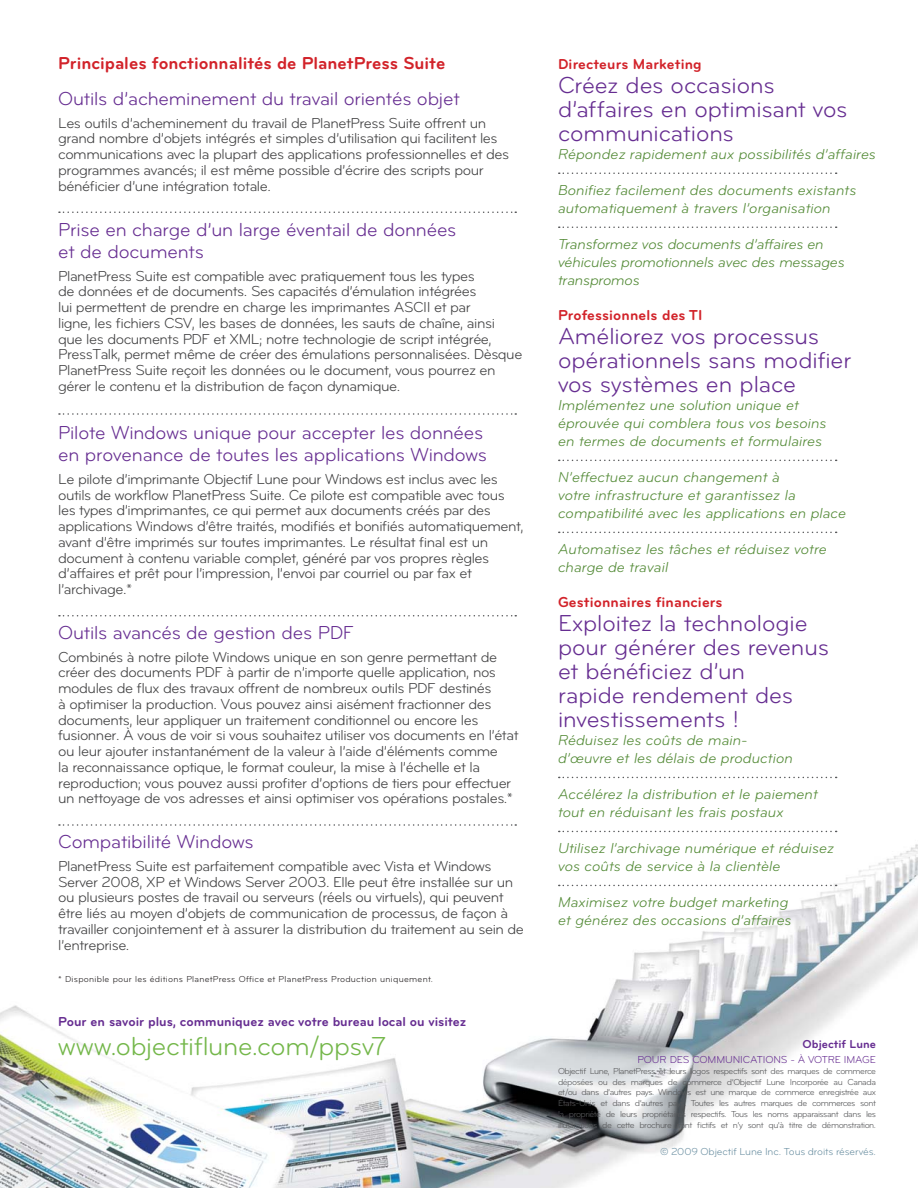
<style>
.page{position:relative;width:918px;height:1188px;background:#fff}
.page>*{position:absolute;margin:0;border:0;box-sizing:border-box;transform-origin:0 0}
.t1{font:27px "Bryant Pro";letter-spacing:-.015em;color:#74b74a}
.t2{font:24px/24px "Bryant Pro";color:#662d91}
.t3{font:19.5px/22.5px "Bryant Pro";letter-spacing:-.01em;color:#662d91}
.t4{font:700 18px "Bryant Pro";color:#d2232a}
.t5{font:15px/15.8px "Bryant Pro";letter-spacing:-.03em;color:#404041}
.t6{font:italic 15px/18px "Bryant Pro";color:#538a36}
.t7{font:700 15px "Bryant Pro";letter-spacing:.01em;color:#d2232a}
.t8{font:700 13.5px "Bryant Pro";color:#662d91}
.t9{font:700 12px "Bryant Pro";color:#662d91}
.t10{font:10.5px "Bryant Pro";letter-spacing:-.01em;color:#6d91a3}
.t11{font:10.5px "Bryant Pro";letter-spacing:-.01em;color:#662d91}
.t12{font:9px/10.8px "Bryant Pro";letter-spacing:-.05em;color:#58595b;text-align:justify}
.t13{font:9px "Bryant Pro";letter-spacing:.03em;color:#231f20}
</style>
<div class="page">
<img style="left:0;top:830px;width:918px;height:358px">
<svg style="left:559px;top:172px;width:278px;height:2px"></svg>
<svg style="left:559px;top:226px;width:278px;height:2px"></svg>
<svg style="left:559px;top:460px;width:278px;height:1px"></svg>
<svg style="left:559px;top:532px;width:278px;height:1px"></svg>
<svg style="left:559px;top:777px;width:278px;height:1px"></svg>
<svg style="left:559px;top:831px;width:278px;height:1px"></svg>
<svg style="left:559px;top:885px;width:278px;height:1px"></svg>
<svg style="left:59px;top:212px;width:457px;height:1px"></svg>
<svg style="left:59px;top:413px;width:457px;height:2px"></svg>
<svg style="left:59px;top:615px;width:457px;height:2px"></svg>
<svg style="left:59px;top:824px;width:457px;height:2px"></svg>
<p class="t4" style="left:58px;top:56px;width:389px">Principales fonctionnalités de PlanetPress Suite</p>
<h3 class="t3" style="left:58px;top:89px;width:403px">Outils d’acheminement du travail orientés objet</h3>
<p class="t5" style="left:58px;top:116px;width:452px">Les outils d’acheminement du travail de PlanetPress Suite offrent un grand nombre d’objets intégrés et simples d’utilisation qui facilitent les communications avec la plupart des applications professionnelles et des programmes avancés; il est même possible d’écrire des scripts pour bénéficier d’une intégration totale.</p>
<h3 class="t3" style="left:58px;top:219px;width:400px">Prise en charge d’un large éventail de données et de documents</h3>
<p class="t5" style="left:58px;top:269px;width:466px">PlanetPress Suite est compatible avec pratiquement tous les types<br>de données et de documents. Ses capacités d’émulation intégrées<br>lui permettent de prendre en charge les imprimantes ASCII et par<br>ligne, les fichiers CSV, les bases de données, les sauts de chaîne, ainsi que les documents PDF et XML; notre technologie de script intégrée, PressTalk, permet même de créer des émulations personnalisées. Dèsque PlanetPress Suite reçoit les données ou le document, vous pourrez en gérer le contenu et la distribution de façon dynamique.</p>
<h3 class="t3" style="left:58px;top:422px;width:430px">Pilote Windows unique pour accepter les données en provenance de toutes les applications Windows</h3>
<p class="t5" style="left:58px;top:472px;width:467px">Le pilote d’imprimante Objectif Lune pour Windows est inclus avec les outils de workflow PlanetPress Suite. Ce pilote est compatible avec tous les types d’imprimantes, ce qui permet aux documents créés par des applications Windows d’être traités, modifiés et bonifiés automatiquement, avant d’être imprimés sur toutes imprimantes. Le résultat final est un document à contenu variable complet, généré par vos propres règles d’affaires et prêt pour l’impression, l’envoi par courriel ou par fax et l’archivage.*</p>
<h3 class="t3" style="left:58px;top:623px;width:297px">Outils avancés de gestion des PDF</h3>
<p class="t5" style="left:58px;top:650px;width:462px">Combinés à notre pilote Windows unique en son genre permettant de créer des documents PDF à partir de n’importe quelle application, nos modules de flux des travaux offrent de nombreux outils PDF destinés<br>à optimiser la production. Vous pouvez ainsi aisément fractionner des documents, leur appliquer un traitement conditionnel ou encore les fusionner. À vous de voir si vous souhaitez utiliser vos documents en l’état ou leur ajouter instantanément de la valeur à l’aide d’éléments comme<br>la reconnaissance optique, le format couleur, la mise à l’échelle et la reproduction; vous pouvez aussi profiter d’options de tiers pour effectuer un nettoyage de vos adresses et ainsi optimiser vos opérations postales.*</p>
<h3 class="t3" style="left:58px;top:832px;width:197px">Compatibilité Windows</h3>
<p class="t5" style="left:58px;top:859px;width:467px">PlanetPress Suite est parfaitement compatible avec Vista et Windows Server 2008, XP et Windows Server 2003. Elle peut être installée sur un ou plusieurs postes de travail ou serveurs (réels ou virtuels), qui peuvent être liés au moyen d’objets de communication de processus, de façon à travailler conjointement et à assurer la distribution du traitement au sein de l’entreprise.</p>
<p class="t13" style="left:58px;top:976px;width:376px">* Disponible pour les éditions PlanetPress Office et PlanetPress Production uniquement.</p>
<p class="t8" style="left:58px;top:1016px;width:410px">Pour en savoir plus, communiquez avec votre bureau local ou visitez</p>
<h1 class="t1" style="left:58px;top:1036px;width:329px">www.objectiflune.com/ppsv7</h1>
<p class="t7" style="left:558px;top:58px;width:145px">Directeurs Marketing</p>
<h2 class="t2" style="left:558px;top:75px;width:291px">Créez des occasions d’affaires en optimisant vos communications</h2>
<p class="t6" style="left:558px;top:146px;width:320px">Répondez rapidement aux possibilités d’affaires</p>
<p class="t6" style="left:558px;top:182px;width:300px">Bonifiez facilement des documents existants automatiquement à travers l’organisation</p>
<p class="t6" style="left:558px;top:236px;width:288px">Transformez vos documents d’affaires en véhicules promotionnels avec des messages transpromos</p>
<p class="t7" style="left:558px;top:309px;width:146px">Professionnels des TI</p>
<h2 class="t2" style="left:558px;top:326px;width:295px">Améliorez vos processus opérationnels sans modifier vos systèmes en place</h2>
<p class="t6" style="left:558px;top:397px;width:270px">Implémentez une solution unique et éprouvée qui comblera tous vos besoins en termes de documents et formulaires</p>
<p class="t6" style="left:558px;top:469px;width:290px">N’effectuez aucun changement à<br>votre infrastructure et garantissez la compatibilité avec les applications en place</p>
<p class="t6" style="left:558px;top:541px;width:270px">Automatisez les tâches et réduisez votre charge de travail</p>
<p class="t7" style="left:558px;top:596px;width:166px">Gestionnaires financiers</p>
<h2 class="t2" style="left:558px;top:613px;width:273px">Exploitez la technologie pour générer des revenus et bénéficiez d’un<br>rapide rendement des investissements !</h2>
<p class="t6" style="left:558px;top:732px;width:236px">Réduisez les coûts de main&shy;d’œuvre et les délais de production</p>
<p class="t6" style="left:558px;top:786px;width:261px">Accélérez la distribution et le paiement tout en réduisant les frais postaux</p>
<p class="t6" style="left:558px;top:840px;width:278px">Utilisez l’archivage numérique et réduisez vos coûts de service à la clientèle</p>
<p class="t6" style="left:558px;top:894px;width:235px">Maximisez votre budget marketing et générez des occasions d’affaires</p>
<p class="t9" style="left:803px;top:1039px;width:75px">Objectif Lune</p>
<p class="t11" style="left:637px;top:1056px;width:240px">POUR DES COMMUNICATIONS - À VOTRE IMAGE</p>
<p class="t12" style="left:558px;top:1066px;width:320px">Objectif Lune, PlanetPress et leurs logos respectifs sont des marques de commerce déposées ou des marques de commerce d’Objectif Lune Incorporée au Canada et/ou dans d’autres pays. Windows est une marque de commerce enregistrée aux États-Unis et dans d’autres pays. Toutes les autres marques de commerces sont la propriété de leurs propriétaires respectifs. Tous les noms apparaissant dans les illustrations de cette brochure sont fictifs et n’y sont qu’à titre de démonstration.</p>
<p class="t10" style="left:660px;top:1147px;width:217px">© 2009 Objectif Lune Inc. Tous droits réservés.</p>
</div>
